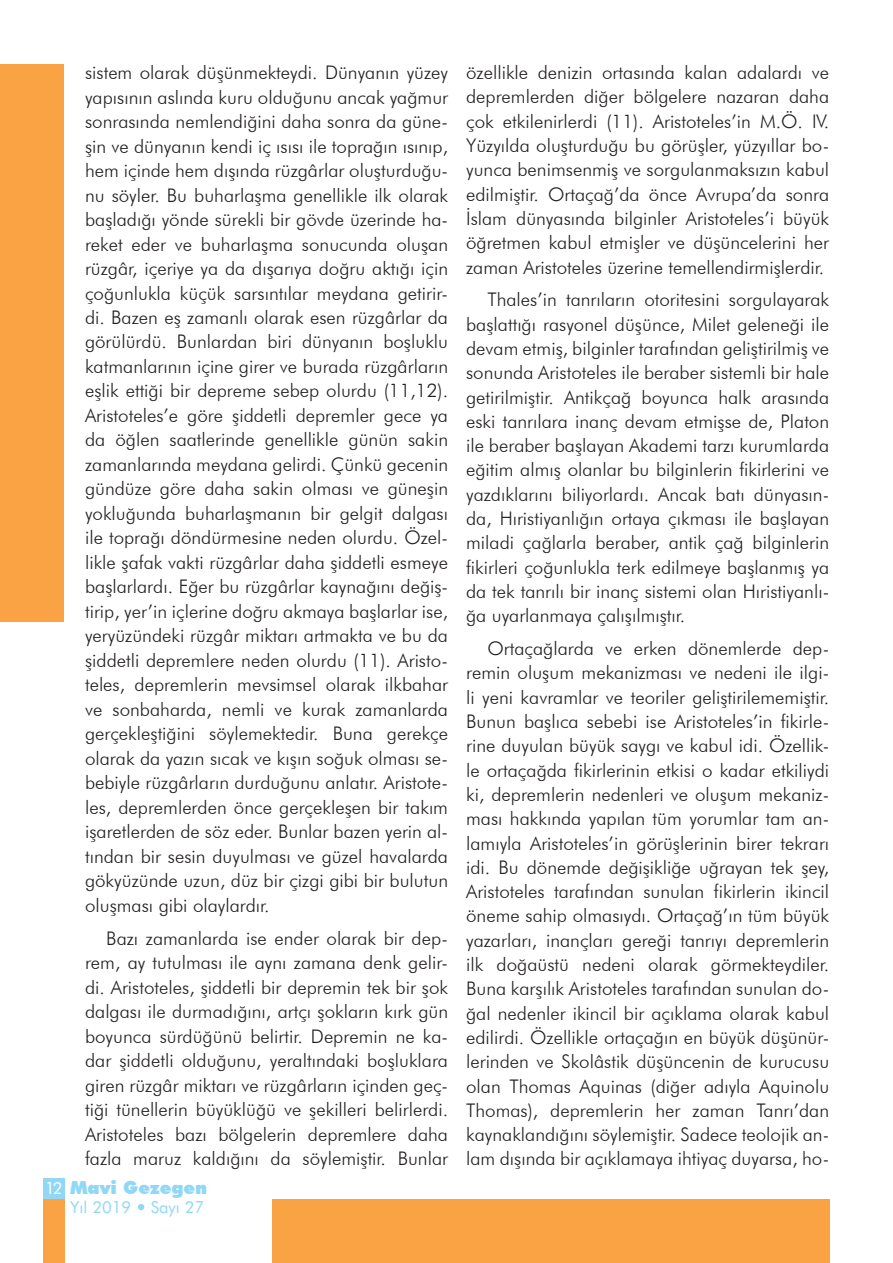
<style>
.page{position:relative;width:893px;height:1263px;background:#fff}
.page>*{position:absolute;margin:0;border:0;box-sizing:border-box;transform-origin:0 0}
.t1{font:300 18.75px/24.5px "Futura BT";color:#231f20;text-align:justify}
.t2{font:900 18px "Futura BT";color:#91d8f7}
.t3{font:16.5px "Futura BT";color:#91d8f7}
.s1{font-weight:400;font-size:16.5px;color:#fff}
</style>
<div class="page">
<div style="left:43px;top:1178px;width:21px;height:64px;background:#91d8f7"></div>
<div style="left:43px;top:1199px;width:21px;height:64px;background:#f9a344"></div>
<div style="left:272px;top:1199px;width:557px;height:64px;background:#f9a344"></div>
<svg style="left:138px;top:1204px;width:6px;height:6px"></svg>
<div style="left:0;top:65px;width:64px;height:557px;background:#f9a344"></div>
<p class="t1" style="left:85px;top:60px;width:365px">sistem olarak düşünmekteydi. Dünyanın yüzey yapısının aslında kuru olduğunu ancak yağmur sonrasında nemlendiğini daha sonra da güne&shy;şin ve dünyanın kendi iç ısısı ile toprağın ısınıp, hem içinde hem dışında rüzgârlar oluşturduğu&shy;nu söyler. Bu buharlaşma genellikle ilk olarak başladığı yönde sürekli bir gövde üzerinde ha&shy;reket eder ve buharlaşma sonucunda oluşan rüzgâr, içeriye ya da dışarıya doğru aktığı için çoğunlukla küçük sarsıntılar meydana getirir&shy;di. Bazen eş zamanlı olarak esen rüzgârlar da görülürdü. Bunlardan biri dünyanın boşluklu katmanlarının içine girer ve burada rüzgârların eşlik ettiği bir depreme sebep olurdu (11,12).<br>Aristoteles’e göre şiddetli depremler gece ya da öğlen saatlerinde genellikle günün sakin zamanlarında meydana gelirdi. Çünkü gecenin gündüze göre daha sakin olması ve güneşin yokluğunda buharlaşmanın bir gelgit dalgası ile toprağı döndürmesine neden olurdu. Özel&shy;likle şafak vakti rüzgârlar daha şiddetli esmeye başlarlardı. Eğer bu rüzgârlar kaynağını değiş&shy;tirip, yer’in içlerine doğru akmaya başlarlar ise, yeryüzündeki rüzgâr miktarı artmakta ve bu da şiddetli depremlere neden olurdu (11). Aristo&shy;teles, depremlerin mevsimsel olarak ilkbahar ve sonbaharda, nemli ve kurak zamanlarda gerçekleştiğini söylemektedir. Buna gerekçe olarak da yazın sıcak ve kışın soğuk olması se&shy;bebiyle rüzgârların durduğunu anlatır. Aristote&shy;les, depremlerden önce gerçekleşen bir takım işaretlerden de söz eder. Bunlar bazen yerin al&shy;tından bir sesin duyulması ve güzel havalarda gökyüzünde uzun, düz bir çizgi gibi bir bulutun oluşması gibi olaylardır.</p>
<p class="t1" style="left:85px;top:926px;width:365px;text-indent:21px">Bazı zamanlarda ise ender olarak bir dep&shy;rem, ay tutulması ile aynı zamana denk gelir&shy;di. Aristoteles, şiddetli bir depremin tek bir şok dalgası ile durmadığını, artçı şokların kırk gün boyunca sürdüğünü belirtir. Depremin ne ka&shy;dar şiddetli olduğunu, yeraltındaki boşluklara giren rüzgâr miktarı ve rüzgârların içinden geç&shy;tiği tünellerin büyüklüğü ve şekilleri belirlerdi.<br>Aristoteles bazı bölgelerin depremlere daha fazla maruz kaldığını da söylemiştir. Bunlar</p>
<p class="t2" style="left:45px;top:1177px;width:164px"><span class="s1">12</span> Mavi Gezegen</p>
<p class="t3" style="left:70px;top:1197px;width:136px">Yıl 2019 Sayı 27</p>
<p class="t1" style="left:466px;top:60px;width:365px">özellikle denizin ortasında kalan adalardı ve depremlerden diğer bölgelere nazaran daha çok etkilenirlerdi (11). Aristoteles’in M.Ö. IV.<br>Yüzyılda oluşturduğu bu görüşler, yüzyıllar bo&shy;yunca benimsenmiş ve sorgulanmaksızın kabul edilmiştir. Ortaçağ’da önce Avrupa’da sonra İslam dünyasında bilginler Aristoteles’i büyük öğretmen kabul etmişler ve düşüncelerini her zaman Aristoteles üzerine temellendirmişlerdir.</p>
<p class="t1" style="left:466px;top:287px;width:365px;text-indent:21px">Thales’in tanrıların otoritesini sorgulayarak başlattığı rasyonel düşünce, Milet geleneği ile devam etmiş, bilginler tarafından geliştirilmiş ve sonunda Aristoteles ile beraber sistemli bir hale getirilmiştir. Antikçağ boyunca halk arasında eski tanrılara inanç devam etmişse de, Platon ile beraber başlayan Akademi tarzı kurumlarda eğitim almış olanlar bu bilginlerin fikirlerini ve yazdıklarını biliyorlardı. Ancak batı dünyasın&shy;da, Hıristiyanlığın ortaya çıkması ile başlayan miladi çağlarla beraber, antik çağ bilginlerin fikirleri çoğunlukla terk edilmeye başlanmış ya da tek tanrılı bir inanç sistemi olan Hıristiyanlı&shy;ğa uyarlanmaya çalışılmıştır.</p>
<p class="t1" style="left:466px;top:636px;width:365px;text-indent:21px">Ortaçağlarda ve erken dönemlerde dep&shy;remin oluşum mekanizması ve nedeni ile ilgi&shy;li yeni kavramlar ve teoriler geliştirilememiştir.<br>Bunun başlıca sebebi ise Aristoteles’in fikirle&shy;rine duyulan büyük saygı ve kabul idi. Özellik&shy;le ortaçağda fikirlerinin etkisi o kadar etkiliydi ki, depremlerin nedenleri ve oluşum mekaniz&shy;ması hakkında yapılan tüm yorumlar tam an&shy;lamıyla Aristoteles’in görüşlerinin birer tekrarı idi. Bu dönemde değişikliğe uğrayan tek şey, Aristoteles tarafından sunulan fikirlerin ikincil öneme sahip olmasıydı. Ortaçağ’ın tüm büyük yazarları, inançları gereği tanrıyı depremlerin ilk doğaüstü nedeni olarak görmekteydiler.<br>Buna karşılık Aristoteles tarafından sunulan do&shy;ğal nedenler ikincil bir açıklama olarak kabul edilirdi. Özellikle ortaçağın en büyük düşünür&shy;lerinden ve Skolâstik düşüncenin de kurucusu olan Thomas Aquinas (diğer adıyla Aquinolu Thomas), depremlerin her zaman Tanrı’dan kaynaklandığını söylemiştir. Sadece teolojik an&shy;lam dışında bir açıklamaya ihtiyaç duyarsa, ho-</p>
</div>
